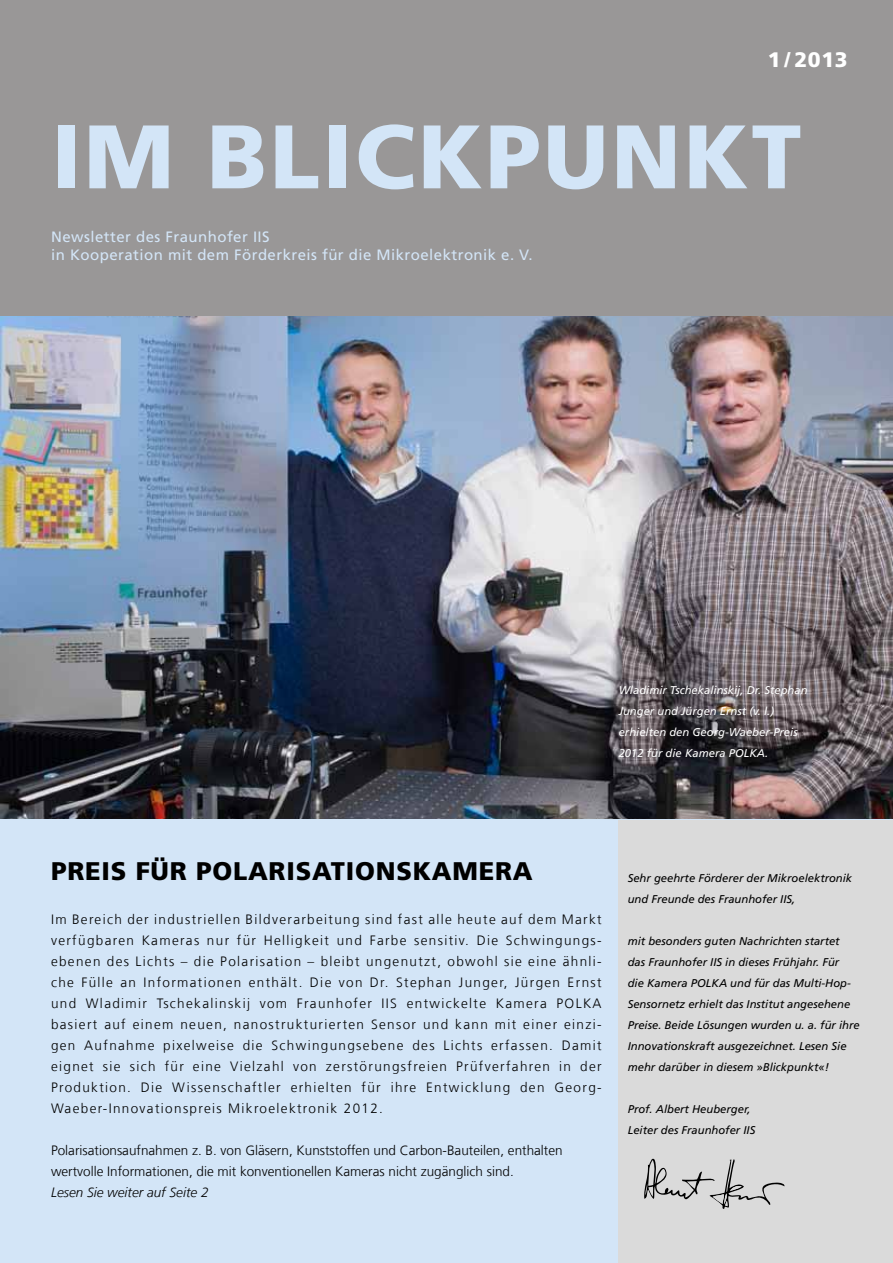
<style>
.page{position:relative;width:893px;height:1263px;background:#fff}
.page>*{position:absolute;margin:0;border:0;box-sizing:border-box;transform-origin:0 0}
.t1{font:900 90px "Frutiger LT Com";letter-spacing:.03em;color:#d3e5f7}
.t2{font:900 25.5px "Frutiger LT Com";letter-spacing:.03em;color:#000}
.t3{font:900 21px "Frutiger LT Com";color:#fff}
.t4{font:15px/18px "Frutiger LT Com";letter-spacing:.03em;color:#d3e5f7}
.t5{font:300 13.5px/21px "Frutiger LT Com";color:#000;text-align:justify}
.t6{font:italic 300 13.5px "Frutiger LT Com";color:#000}
.t7{font:italic 11.25px/21px "Frutiger LT Com";color:#000}
.t8{font:italic 11.25px/21px "Frutiger LT Com";color:#fff}
</style>
<div class="page">
<img style="left:0;top:315px;width:893px;height:504px">
<div style="left:0;top:819px;width:893px;height:444px;background:#d3e5f7"></div>
<div style="left:0;top:0;width:893px;height:315px;background:#999797"></div>
<div style="left:619px;top:821px;width:274px;height:442px;background:#dadada"></div>
<svg style="left:644px;top:1158px;width:141px;height:51px"></svg>
<h3 class="t3" style="left:768px;top:47px;width:81px">1 / 2013</h3>
<h1 class="t1" style="left:51px;top:103px;width:752px">IM BLICKPUNKT</h1>
<p class="t4" style="left:51px;top:228px;width:483px">Newsletter des Fraunhofer IIS<br>in Kooperation mit dem Förderkreis für die Mikroelektronik e. V.</p>
<p class="t8" style="left:619px;top:679px;width:190px">Wladimir Tschekalinskij, Dr. Stephan<br>Junger und Jürgen Ernst (v. l.) erhielten den Georg-Waeber-Preis<br>2012 für die Kamera POLKA.</p>
<h2 class="t2" style="left:51px;top:856px;width:483px">PREIS FÜR POLARISATIONSKAMERA</h2>
<p class="t5" style="left:51px;top:909px;width:552px">Im Bereich der industriellen Bildverarbeitung sind fast alle heute auf dem Markt verfügbaren Kameras nur für Helligkeit und Farbe sensitiv. Die Schwingungs&shy;ebenen des Lichts – die Polarisation – bleibt ungenutzt, obwohl sie eine ähnli&shy;che Fülle an Informationen enthält. Die von Dr. Stephan Junger, Jürgen Ernst und Wladimir Tschekalinskij vom Fraunhofer IIS entwickelte Kamera POLKA basiert auf einem neuen, nanostrukturierten Sensor und kann mit einer einzi&shy;gen Aufnahme pixelweise die Schwingungsebene des Lichts erfassen. Damit eignet sie sich für eine Vielzahl von zerstörungsfreien Prüfverfahren in der Produktion. Die Wissenschaftler erhielten für ihre Entwicklung den Georg-Waeber-Innovationspreis Mikroelektronik 2012.</p>
<p class="t5" style="left:51px;top:1140px;width:513px">Polarisationsaufnahmen z. B. von Gläsern, Kunststoffen und Carbon-Bauteilen, enthalten wertvolle Informationen, die mit konventionellen Kameras nicht zugänglich sind.</p>
<p class="t6" style="left:51px;top:1184px;width:159px">Lesen Sie weiter auf Seite 2</p>
<p class="t7" style="left:628px;top:868px;width:226px">Sehr geehrte Förderer der Mikroelektronik und Freunde des Fraunhofer IIS,</p>
<p class="t7" style="left:628px;top:931px;width:233px">mit besonders guten Nachrichten startet das Fraunhofer IIS in dieses Frühjahr. Für<br>die Kamera POLKA und für das Multi-Hop-Sensornetz erhielt das Institut angesehene Preise. Beide Lösungen wurden u. a. für ihre Innovationskraft ausgezeichnet. Lesen Sie mehr darüber in diesem »Blickpunkt«!</p>
<p class="t7" style="left:628px;top:1099px;width:129px">Prof. Albert Heuberger,<br>Leiter des Fraunhofer IIS</p>
</div>
